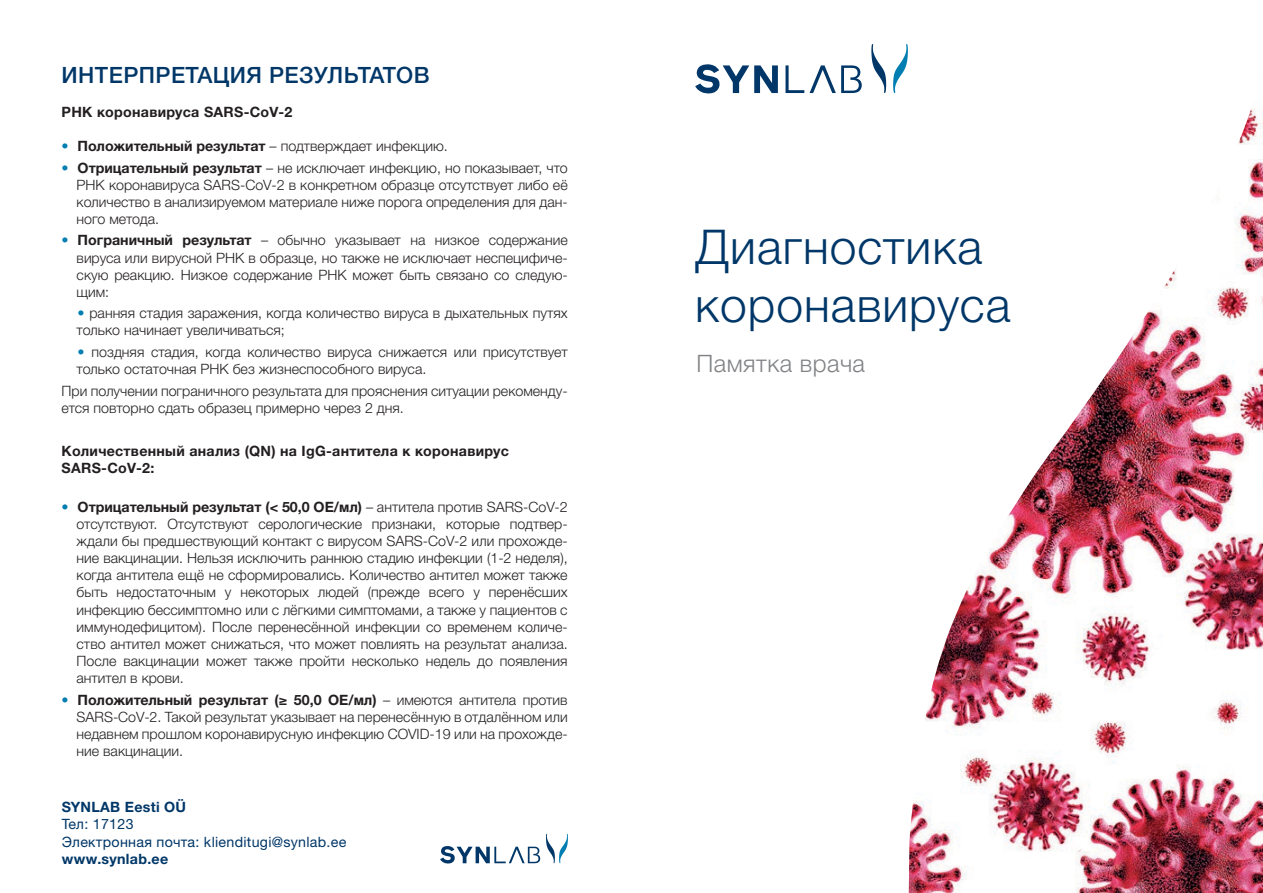
<style>
.page{position:relative;width:1263px;height:893px;background:#fff}
.page>*{position:absolute;margin:0;border:0;box-sizing:border-box;transform-origin:0 0}
.t1{font:300 48px/57.6px "Helvetica Neue LTW1 G";letter-spacing:.02em;color:#003768}
.t2{font:300 24px "Helvetica Neue LTW1 G";letter-spacing:.02em;color:#808285}
.t3{font:500 22.5px "Helvetica Neue LTW1 G";letter-spacing:.02em;color:#003768}
.t4{font:300 14.25px/17.1px "Helvetica Neue LTW1 G";color:#231f20;text-align:justify}
.t5{font:700 14.25px/17.1px "Helvetica Neue LTW1 G";letter-spacing:.02em;color:#231f20}
.t6{font:14.25px/17.1px "Helvetica Neue LTW1 G";letter-spacing:.02em;color:#003768}
.t7{font:700 14.25px "Helvetica Neue LTW1 G";color:#231f20}
.t8{font:700 14.25px "Helvetica Neue LTW1 G";letter-spacing:.02em;color:#003768}
.s1{font-weight:300;color:#007db1}
.s2{font-weight:300}
.s3{color:#007db1}
.s4{font-weight:700}
</style>
<div class="page">
<svg style="left:871px;top:44px;width:15px;height:49px"></svg>
<svg style="left:893px;top:44px;width:15px;height:49px"></svg>
<svg style="left:695px;top:64px;width:83px;height:30px"></svg>
<svg style="left:785px;top:65px;width:77px;height:28px"></svg>
<img style="left:909px;top:108px;width:354px;height:785px">
<svg style="left:546px;top:834px;width:22px;height:29px"></svg>
<svg style="left:440px;top:846px;width:100px;height:18px"></svg>
<h3 class="t3" style="left:62px;top:61px;width:370px">ИНТЕРПРЕТАЦИЯ РЕЗУЛЬТАТОВ</h3>
<p class="t5" style="left:62px;top:103px;width:232px">РНК коронавируса SARS-CoV-2</p>
<p class="t7" style="left:62px;top:137px;width:388px"><span class="s1">•</span> Положительный результат <span class="s2">– подтверждает инфекцию.</span></p>
<p class="t4" style="left:77px;top:159px;width:493px;text-indent:-15px"><span class="s3">•</span> <span class="s4">Отрицательный результат</span> – не исключает инфекцию, но показывает, что РНК коронавируса SARS-CoV-2 в конкретном образце отсутствует либо её количество в анализируемом материале ниже порога определения для дан&shy;ного метода.</p>
<p class="t4" style="left:77px;top:232px;width:493px;text-indent:-15px"><span class="s3">•</span> <span class="s4">Пограничный результат</span> – обычно указывает на низкое содержание вируса или вирусной РНК в образце, но также не исключает неспецифиче&shy;скую реакцию. Низкое содержание РНК может быть связано со следую&shy;щим:</p>
<p class="t4" style="left:77px;top:305px;width:493px"><span class="s3">•</span> ранняя стадия заражения, когда количество вируса в дыхательных путях только начинает увеличиваться;</p>
<p class="t4" style="left:77px;top:343px;width:493px"><span class="s3">•</span> поздняя стадия, когда количество вируса снижается или присутствует только остаточная РНК без жизнеспособного вируса.</p>
<p class="t4" style="left:62px;top:382px;width:508px">При получении пограничного результата для прояснения ситуации рекоменду&shy;ется повторно сдать образец примерно через 2 дня.</p>
<p class="t5" style="left:62px;top:442px;width:449px">Количественный анализ (QN) на IgG-антитела к коронавирус<br>SARS-CoV-2:</p>
<p class="t4" style="left:77px;top:498px;width:493px;text-indent:-15px"><span class="s3">•</span> <span class="s4">Отрицательный результат (&lt; 50,0 ОЕ/мл)</span> – антитела против SARS-CoV-2 отсутствуют. Отсутствуют серологические признаки, которые подтвер&shy;ждали бы предшествующий контакт с вирусом SARS-CoV-2 или прохожде&shy;ние вакцинации. Нельзя исключить раннюю стадию инфекции (1-2 неделя), когда антитела ещё не сформировались. Количество антител может также быть недостаточным у некоторых людей (прежде всего у перенёсших инфекцию бессимптомно или с лёгкими симптомами, а также у пациентов с иммунодефицитом). После перенесённой инфекции со временем количе&shy;ство антител может снижаться, что может повлиять на результат анализа.<br>После вакцинации может также пройти несколько недель до появления антител в крови.</p>
<p class="t4" style="left:77px;top:691px;width:493px;text-indent:-15px"><span class="s3">•</span> <span class="s4">Положительный результат (≥ 50,0 ОЕ/мл)</span> – имеются антитела против SARS-CoV-2. Такой результат указывает на перенесённую в отдалённом или недавнем прошлом коронавирусную инфекцию COVID-19 или на прохожде&shy;ние вакцинации.</p>
<p class="t8" style="left:62px;top:798px;width:126px">SYNLAB Eesti OÜ</p>
<p class="t6" style="left:62px;top:816px;width:286px">Тел: 17123<br>Электронная почта: klienditugi@synlab.ee</p>
<p class="t8" style="left:62px;top:850px;width:108px">www.synlab.ee</p>
<h1 class="t1" style="left:695px;top:218px;width:317px">Диагностика коронавируса</h1>
<h2 class="t2" style="left:696px;top:349px;width:170px">Памятка врача</h2>
</div>
